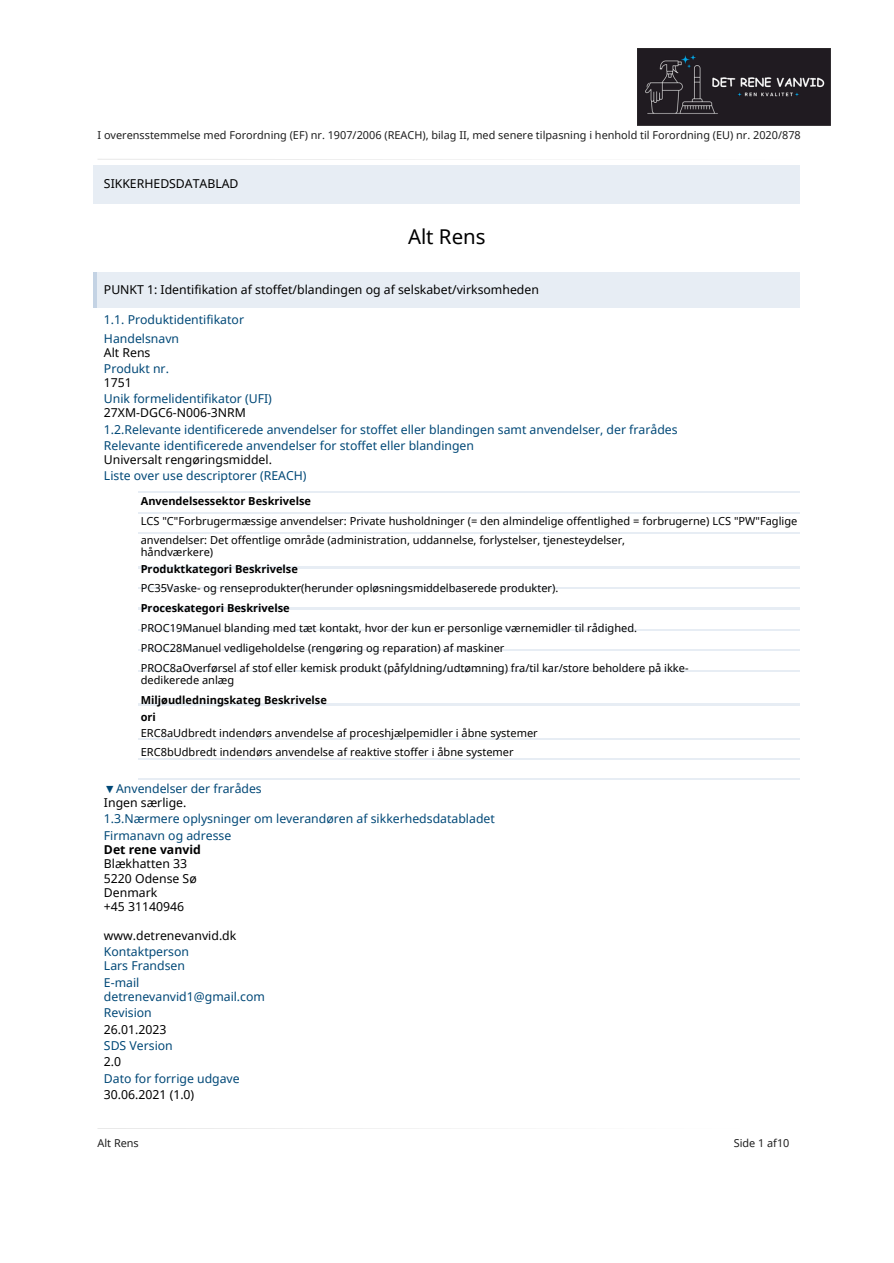
<style>
.page{position:relative;width:894px;height:1263px;background:#fff}
.page>*{position:absolute;margin:0;border:0;box-sizing:border-box;transform-origin:0 0}
.t1{font:20.4px "Noto Sans";color:#000}
.t2{font:12.3px "Noto Sans";color:#004877}
.t3{font:12.3px "Noto Sans";color:#000}
.t4{font:700 12.3px "Noto Sans";color:#000}
.t5{font:10.95px/19.4px "Noto Sans";color:#000}
.t6{font:10.95px "Noto Sans";color:#1e1e1e}
.t7{font:700 10.95px "Noto Sans";color:#000}
</style>
<div class="page">
<div style="left:94px;top:273px;width:705px;height:35px;background:#e7edf4"></div>
<hr style="left:94px;top:273px;width:3px;height:35px;background:#c4d3e4">
<svg style="left:98px;top:159px;width:406px;height:1px"></svg>
<div style="left:94px;top:166px;width:705px;height:37px;background:#e7edf4"></div>
<svg style="left:97px;top:1128px;width:354px;height:1px"></svg>
<hr style="left:139px;top:492px;width:126px;height:1px;background:#e7edf4">
<hr style="left:265px;top:492px;width:534px;height:1px;background:#e7edf4">
<hr style="left:139px;top:512px;width:126px;height:1px;background:#e7edf4">
<hr style="left:265px;top:512px;width:534px;height:1px;background:#e7edf4">
<hr style="left:139px;top:532px;width:126px;height:1px;background:#e7edf4">
<hr style="left:265px;top:532px;width:534px;height:1px;background:#e7edf4">
<hr style="left:139px;top:566px;width:126px;height:1px;background:#e7edf4">
<hr style="left:265px;top:566px;width:534px;height:1px;background:#e7edf4">
<hr style="left:139px;top:567px;width:126px;height:1px;background:#e7edf4">
<hr style="left:265px;top:567px;width:534px;height:1px;background:#e7edf4">
<hr style="left:139px;top:587px;width:126px;height:1px;background:#e7edf4">
<hr style="left:265px;top:587px;width:534px;height:1px;background:#e7edf4">
<hr style="left:139px;top:608px;width:126px;height:1px;background:#e7edf4">
<hr style="left:265px;top:608px;width:534px;height:1px;background:#e7edf4">
<hr style="left:139px;top:609px;width:126px;height:1px;background:#e7edf4">
<hr style="left:265px;top:609px;width:534px;height:1px;background:#e7edf4">
<hr style="left:139px;top:629px;width:126px;height:1px;background:#e7edf4">
<hr style="left:265px;top:629px;width:534px;height:1px;background:#e7edf4">
<hr style="left:139px;top:650px;width:126px;height:1px;background:#e7edf4">
<hr style="left:265px;top:650px;width:534px;height:1px;background:#e7edf4">
<hr style="left:139px;top:670px;width:126px;height:1px;background:#e7edf4">
<hr style="left:265px;top:670px;width:534px;height:1px;background:#e7edf4">
<hr style="left:139px;top:704px;width:126px;height:1px;background:#e7edf4">
<hr style="left:265px;top:704px;width:534px;height:1px;background:#e7edf4">
<hr style="left:139px;top:705px;width:126px;height:1px;background:#e7edf4">
<hr style="left:265px;top:705px;width:534px;height:1px;background:#e7edf4">
<hr style="left:139px;top:738px;width:126px;height:1px;background:#e7edf4">
<hr style="left:265px;top:738px;width:534px;height:1px;background:#e7edf4">
<hr style="left:139px;top:759px;width:126px;height:1px;background:#e7edf4">
<hr style="left:265px;top:759px;width:534px;height:1px;background:#e7edf4">
<hr style="left:139px;top:779px;width:126px;height:1px;background:#e7edf4">
<hr style="left:265px;top:779px;width:534px;height:1px;background:#e7edf4">
<img style="left:637px;top:48px;width:192px;height:78px">
<p class="t6" style="left:97px;top:127px;width:704px">I overensstemmelse med Forordning (EF) nr. 1907/2006 (REACH), bilag II, med senere tilpasning i henhold til Forordning (EU) nr. 2020/878</p>
<p class="t3" style="left:104px;top:174px;width:136px">SIKKERHEDSDATABLAD</p>
<p class="t1" style="left:408px;top:222px;width:79px">Alt Rens</p>
<p class="t3" style="left:104px;top:281px;width:436px">PUNKT 1: Identifikation af stoffet/blandingen og af selskabet/virksomheden</p>
<p class="t2" style="left:104px;top:311px;width:141px">1.1. Produktidentifikator</p>
<p class="t2" style="left:104px;top:330px;width:77px">Handelsnavn</p>
<p class="t3" style="left:104px;top:344px;width:48px">Alt Rens</p>
<p class="t2" style="left:104px;top:360px;width:66px">Produkt nr.</p>
<p class="t3" style="left:104px;top:373px;width:29px">1751</p>
<p class="t2" style="left:104px;top:390px;width:169px">Unik formelidentifikator (UFI)</p>
<p class="t3" style="left:104px;top:404px;width:143px">27XM-DGC6-N006-3NRM</p>
<p class="t2" style="left:104px;top:420px;width:575px">1.2.Relevante identificerede anvendelser for stoffet eller blandingen samt anvendelser, der frarådes</p>
<p class="t2" style="left:104px;top:437px;width:371px">Relevante identificerede anvendelser for stoffet eller blandingen</p>
<p class="t3" style="left:104px;top:451px;width:169px">Universalt rengøringsmiddel.</p>
<p class="t2" style="left:104px;top:467px;width:204px">Liste over use descriptorer (REACH)</p>
<p class="t7" style="left:141px;top:494px;width:172px">Anvendelsessektor Beskrivelse</p>
<p class="t5" style="left:141px;top:511px;width:658px">LCS "C"Forbrugermæssige anvendelser: Private husholdninger (= den almindelige offentlighed = forbrugerne) LCS "PW"Faglige anvendelser: Det offentlige område (administration, uddannelse, forlystelser, tjenesteydelser,</p>
<p class="t5" style="left:141px;top:542px;width:74px">håndværkere)</p>
<p class="t7" style="left:141px;top:561px;width:159px">Produktkategori Beskrivelse</p>
<p class="t5" style="left:141px;top:578px;width:419px">PC35Vaske- og renseprodukter(herunder opløsningsmiddelbaserede produkter).</p>
<p class="t7" style="left:141px;top:601px;width:150px">Proceskategori Beskrivelse</p>
<p class="t5" style="left:141px;top:618px;width:497px">PROC19Manuel blanding med tæt kontakt, hvor der kun er personlige værnemidler til rådighed.</p>
<p class="t5" style="left:141px;top:638px;width:365px">PROC28Manuel vedligeholdelse (rengøring og reparation) af maskiner</p>
<p class="t5" style="left:141px;top:658px;width:549px">PROC8aOverførsel af stof eller kemisk produkt (påfyldning/udtømning) fra/til kar/store beholdere på ikke-</p>
<p class="t5" style="left:141px;top:670px;width:95px">dedikerede anlæg</p>
<p class="t7" style="left:141px;top:693px;width:187px">Miljøudledningskateg Beskrivelse</p>
<p class="t7" style="left:141px;top:709px;width:17px">ori</p>
<p class="t5" style="left:141px;top:723px;width:398px">ERC8aUdbredt indendørs anvendelse af proceshjælpemidler i åbne systemer</p>
<p class="t5" style="left:141px;top:742px;width:374px">ERC8bUdbredt indendørs anvendelse af reaktive stoffer i åbne systemer</p>
<p class="t2" style="left:104px;top:780px;width:159px">▼Anvendelser der frarådes</p>
<p class="t3" style="left:104px;top:794px;width:84px">Ingen særlige.</p>
<p class="t2" style="left:104px;top:810px;width:392px">1.3.Nærmere oplysninger om leverandøren af sikkerhedsdatabladet</p>
<p class="t2" style="left:104px;top:826px;width:129px">Firmanavn og adresse</p>
<p class="t4" style="left:104px;top:841px;width:98px">Det rene vanvid</p>
<p class="t3" style="left:104px;top:855px;width:85px">Blækhatten 33</p>
<p class="t3" style="left:104px;top:869px;width:94px">5220 Odense Sø</p>
<p class="t3" style="left:104px;top:884px;width:55px">Denmark</p>
<p class="t3" style="left:104px;top:898px;width:82px">+45 31140946</p>
<p class="t3" style="left:104px;top:927px;width:134px">www.detrenevanvid.dk</p>
<p class="t2" style="left:104px;top:943px;width:87px">Kontaktperson</p>
<p class="t2" style="left:104px;top:957px;width:83px">Lars Frandsen</p>
<p class="t2" style="left:104px;top:973px;width:37px">E-mail</p>
<p class="t2" style="left:104px;top:988px;width:162px">detrenevanvid1@gmail.com</p>
<p class="t2" style="left:104px;top:1004px;width:49px">Revision</p>
<p class="t3" style="left:104px;top:1020px;width:64px">26.01.2023</p>
<p class="t2" style="left:104px;top:1037px;width:70px">SDS Version</p>
<p class="t3" style="left:104px;top:1053px;width:19px">2.0</p>
<p class="t2" style="left:104px;top:1069px;width:137px">Dato for forrige udgave</p>
<p class="t3" style="left:104px;top:1086px;width:92px">30.06.2021 (1.0)</p>
<p class="t6" style="left:97px;top:1135px;width:43px">Alt Rens</p>
<p class="t6" style="left:733px;top:1135px;width:57px">Side 1 af10</p>
</div>
